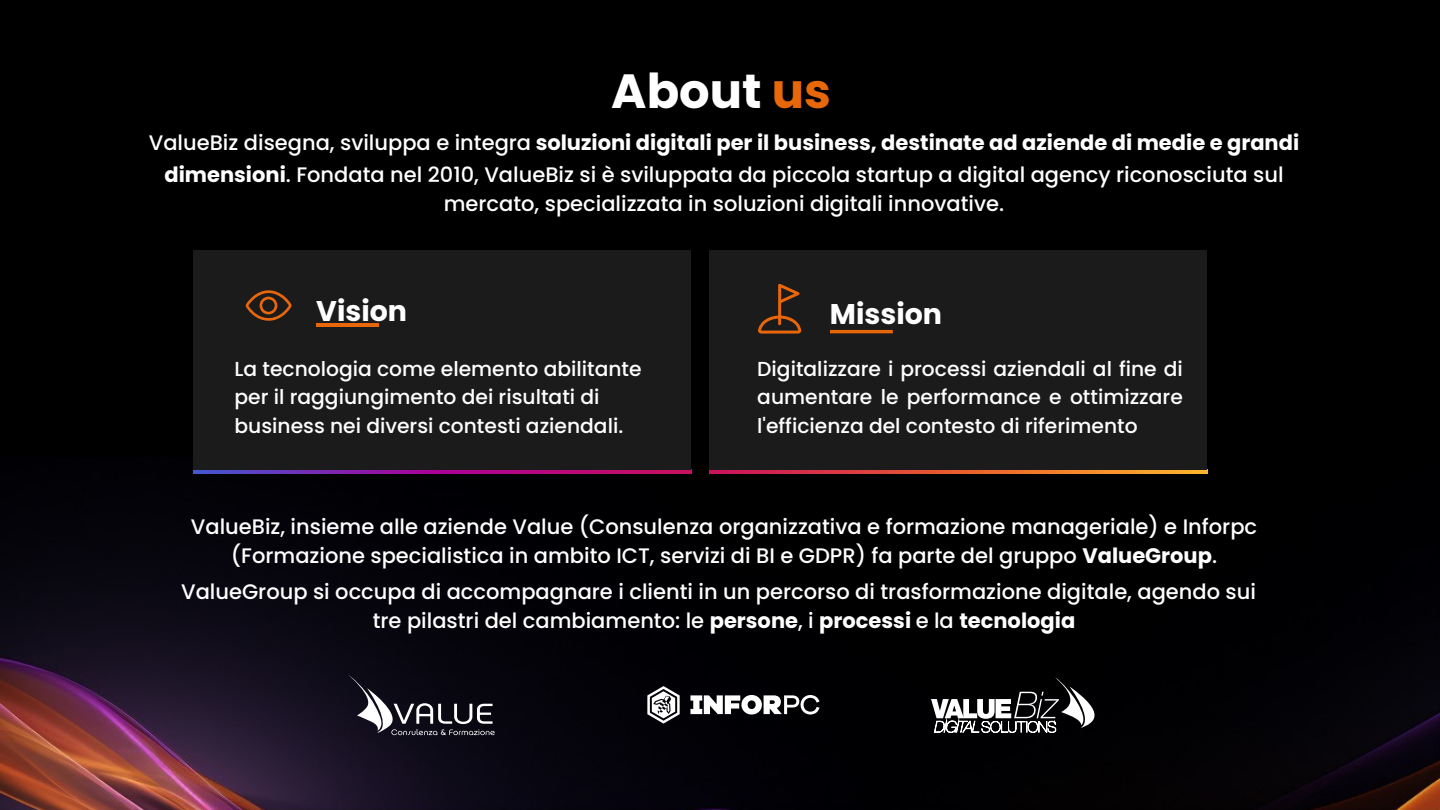
<style>
.page{position:relative;width:1440px;height:810px;background:#000}
.page>*{position:absolute;margin:0;border:0;box-sizing:border-box;transform-origin:0 0}
.t1{font:700 48px "Poppins";color:#fff}
.t2{font:700 28.5px "Poppins";color:#fff}
.t3{font:500 21px/29.2px "Poppins";color:#fff;text-align:center}
.t4{font:500 20.2px/28.5px "Poppins";color:#fff}
.s1{color:#e9670b}
.s2{font-weight:700}
</style>
<div class="page">
<img style="left:1px;top:469px;width:1439px;height:341px">
<svg style="left:348px;top:674px;width:147px;height:61px;background:#312f39"></svg>
<svg style="left:647px;top:686px;width:33px;height:38px"></svg>
<svg style="left:193px;top:469px;width:498px;height:4px;background:#781a77"></svg>
<div style="left:193px;top:250px;width:498px;height:219px;background:#1b1b1b"></div>
<hr style="left:316px;top:323px;width:63px;height:4px;background:#e9670b">
<svg style="left:246px;top:290px;width:46px;height:31px"></svg>
<svg style="left:690px;top:695px;width:129px;height:20px"></svg>
<svg style="left:709px;top:469px;width:498px;height:4px;background:#b34e31"></svg>
<div style="left:709px;top:250px;width:498px;height:219px;background:#1b1b1b"></div>
<hr style="left:830px;top:330px;width:63px;height:3px;background:#e9670b">
<svg style="left:758px;top:284px;width:44px;height:50px"></svg>
<svg style="left:931px;top:677px;width:167px;height:57px"></svg>
<p class="t1" style="left:611px;top:57px;width:221px">About <span class="s1">us</span></p>
<p class="t3" style="left:149px;top:127px;width:1152px;line-height:31.5px">ValueBiz disegna, sviluppa e integra <span class="s2">soluzioni digitali per il business, destinate ad aziende di medie e grandi dimensioni</span>. Fondata nel 2010, ValueBiz si è sviluppata da piccola startup a digital agency riconosciuta sul</p>
<p class="t3" style="left:444px;top:189px;width:562px">mercato, specializzata in soluzioni digitali innovative.</p>
<p class="t2" style="left:316px;top:291px;width:92px">Vision</p>
<h2 class="t2" style="left:830px;top:294px;width:114px">Mission</h2>
<p class="t4" style="left:235px;top:355px;width:409px">La tecnologia come elemento abilitante per il raggiungimento dei risultati di</p>
<p class="t4" style="left:235px;top:412px;width:390px">business nei diversi contesti aziendali.</p>
<p class="t4" style="left:757px;top:354px;width:427px;text-align:justify">Digitalizzare i processi aziendali al fine di aumentare le performance e ottimizzare l'efficienza del contesto di riferimento</p>
<p class="t3" style="left:191px;top:512px;width:1068px">ValueBiz, insieme alle aziende Value (Consulenza organizzativa e formazione manageriale) e Inforpc (Formazione specialistica in ambito ICT, servizi di BI e GDPR) fa parte del gruppo <span class="s2">ValueGroup</span>.</p>
<p class="t3" style="left:181px;top:577px;width:1076px">ValueGroup si occupa di accompagnare i clienti in un percorso di trasformazione digitale, agendo sui</p>
<h2 class="t3" style="left:373px;top:606px;width:704px">tre pilastri del cambiamento: le <span class="s2">persone</span>, i <span class="s2">processi</span> e la <span class="s2">tecnologia</span></h2>
</div>
